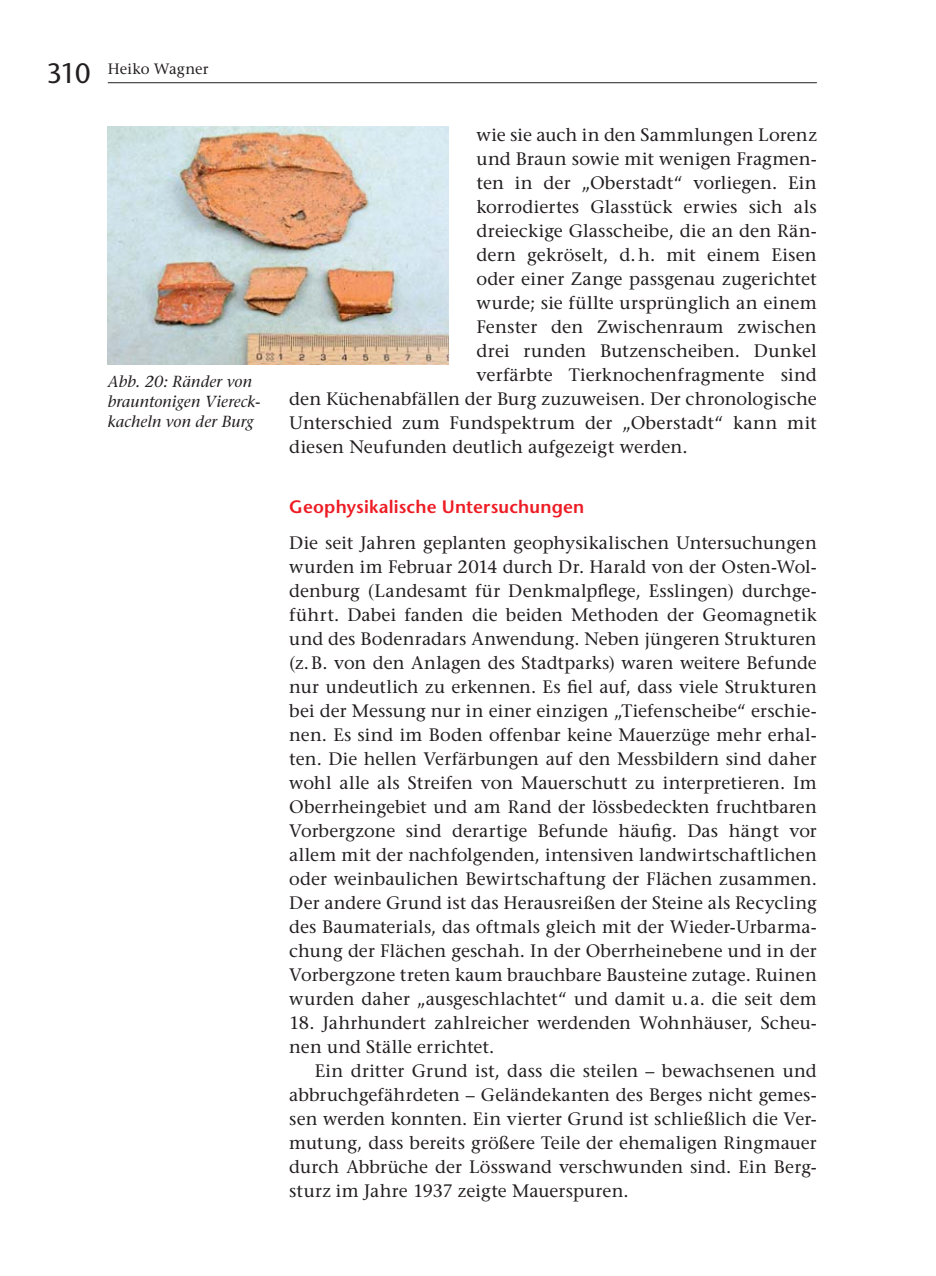
<style>
.page{position:relative;width:936px;height:1276px;background:#fff}
.page>*{position:absolute;margin:0;border:0;box-sizing:border-box;transform-origin:0 0}
.t1{font:500 28px "Stone Sans Std";color:#231f20}
.t2{font:500 18px/24px "Stone Serif Std";letter-spacing:.01em;color:#231f20;text-align:justify}
.t3{font:600 18px "Stone Sans Std";letter-spacing:.01em;color:#ed1c24}
.t4{font:italic 500 16px/20px "Stone Serif Std";letter-spacing:.01em;color:#231f20}
.t5{font:500 15px "Stone Serif Std";color:#231f20}
</style>
<div class="page">
<hr style="left:108px;top:82px;width:708px;height:1px;background:#231f20">
<img style="left:108px;top:126px;width:340px;height:238px">
<h1 class="t1" style="left:46px;top:60px;width:46px">310</h1>
<p class="t5" style="left:108px;top:62px;width:102px">Heiko Wagner</p>
<p class="t4" style="left:108px;top:372px;width:154px">Abb. 20: Ränder von brauntonigen Viereck&shy;kacheln von der Burg</p>
<p class="t2" style="left:476px;top:124px;width:342px">wie sie auch in den Sammlungen Lorenz</p>
<p class="t2" style="left:476px;top:148px;width:342px">und Braun sowie mit wenigen Fragmen-</p>
<p class="t2" style="left:476px;top:172px;width:342px">ten in der „Oberstadt“ vorliegen. Ein</p>
<p class="t2" style="left:476px;top:196px;width:342px">korrodiertes Glasstück erwies sich als</p>
<p class="t2" style="left:476px;top:219px;width:342px">dreieckige Glasscheibe, die an den Rän-</p>
<p class="t2" style="left:476px;top:243px;width:342px">dern gekröselt, d. h. mit einem Eisen</p>
<p class="t2" style="left:476px;top:267px;width:342px">oder einer Zange passgenau zugerichtet</p>
<p class="t2" style="left:476px;top:291px;width:342px">wurde; sie füllte ursprünglich an einem</p>
<p class="t2" style="left:476px;top:315px;width:342px">Fenster den Zwischenraum zwischen</p>
<p class="t2" style="left:476px;top:339px;width:342px">drei runden Butzenscheiben. Dunkel</p>
<p class="t2" style="left:476px;top:363px;width:342px">verfärbte Tierknochenfragmente sind</p>
<p class="t2" style="left:289px;top:387px;width:529px">den Küchenabfällen der Burg zuzuweisen. Der chronologische</p>
<p class="t2" style="left:289px;top:411px;width:529px">Unterschied zum Fundspektrum der „Oberstadt“ kann mit</p>
<p class="t2" style="left:289px;top:435px;width:400px">diesen Neufunden deutlich aufgezeigt werden.</p>
<p class="t3" style="left:289px;top:498px;width:296px">Geophysikalische Untersuchungen</p>
<p class="t2" style="left:289px;top:532px;width:529px">Die seit Jahren geplanten geophysikalischen Untersuchungen wurden im Februar 2014 durch Dr. Harald von der Osten-Wol&shy;denburg (Landesamt für Denkmalpflege, Esslingen) durchge&shy;führt. Dabei fanden die beiden Methoden der Geomagnetik und des Bodenradars Anwendung. Neben jüngeren Strukturen (z. B. von den Anlagen des Stadtparks) waren weitere Befunde nur undeutlich zu erkennen. Es fiel auf, dass viele Strukturen bei der Messung nur in einer einzigen „Tiefenscheibe“ erschie&shy;nen. Es sind im Boden offenbar keine Mauerzüge mehr erhal&shy;ten. Die hellen Verfärbungen auf den Messbildern sind daher wohl alle als Streifen von Mauerschutt zu interpretieren. Im Oberrheingebiet und am Rand der lössbedeckten fruchtbaren Vorbergzone sind derartige Befunde häufig. Das hängt vor allem mit der nachfolgenden, intensiven landwirtschaftlichen oder weinbaulichen Bewirtschaftung der Flächen zusammen.<br>Der andere Grund ist das Herausreißen der Steine als Recycling des Baumaterials, das oftmals gleich mit der Wieder-Urbarma&shy;chung der Flächen geschah. In der Oberrheinebene und in der Vorbergzone treten kaum brauchbare Bausteine zutage. Ruinen wurden daher „ausgeschlachtet“ und damit u. a. die seit dem</p>
<p class="t2" style="left:289px;top:1011px;width:529px">18. Jahrhundert zahlreicher werdenden Wohnhäuser, Scheu&shy;nen und Ställe errichtet.</p>
<p class="t2" style="left:289px;top:1059px;width:529px;text-indent:26px">Ein dritter Grund ist, dass die steilen – bewachsenen und abbruchgefährdeten – Geländekanten des Berges nicht gemes&shy;sen werden konnten. Ein vierter Grund ist schließlich die Ver&shy;mutung, dass bereits größere Teile der ehemaligen Ringmauer durch Abbrüche der Lösswand verschwunden sind. Ein Berg&shy;sturz im Jahre 1937 zeigte Mauerspuren.</p>
</div>
